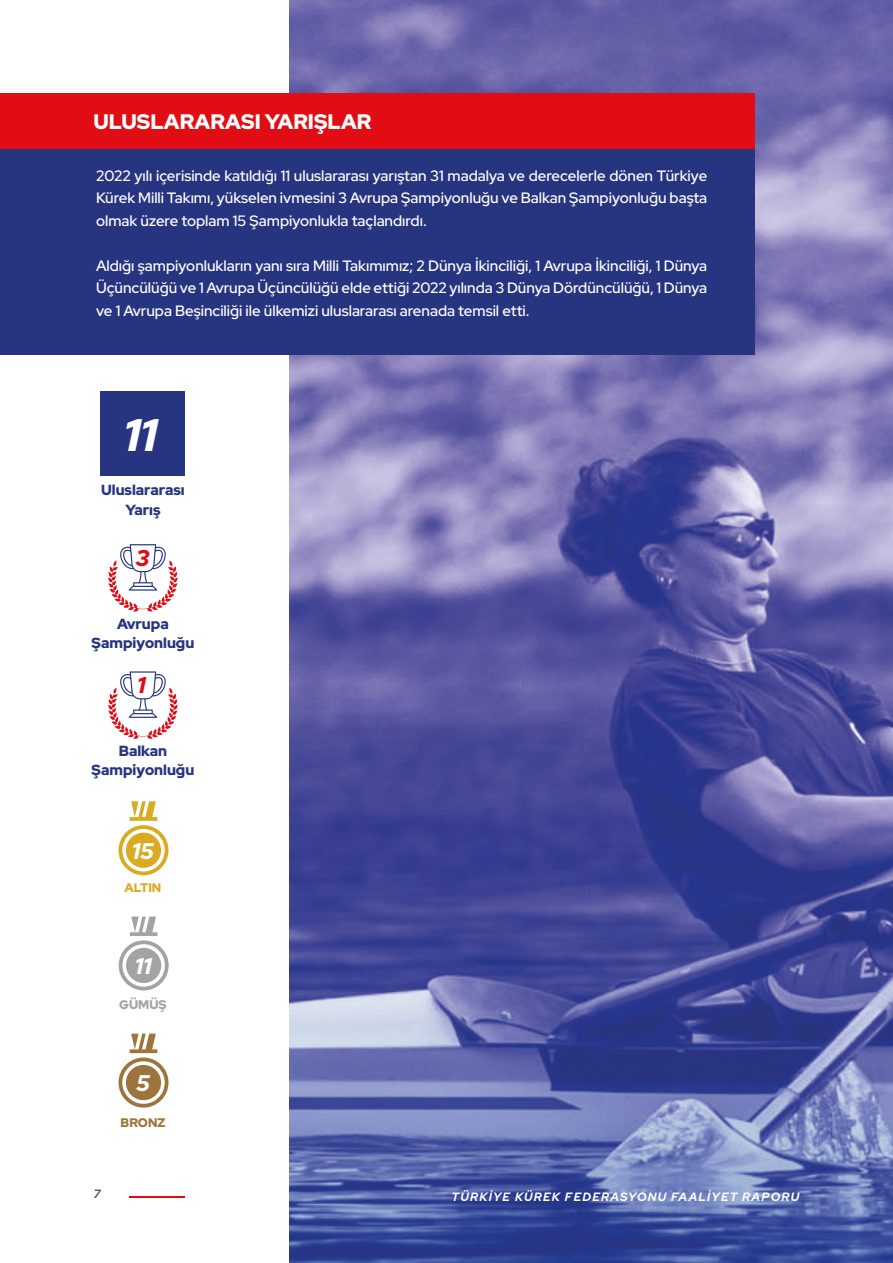
<style>
.page{position:relative;width:893px;height:1263px;background:#fff}
.page>*{position:absolute;margin:0;border:0;box-sizing:border-box;transform-origin:0 0}
.t1{font:italic 900 45.6px "Red Hat Display";color:#fff}
.t2{font:italic 900 22.8px "Red Hat Display";color:#df0b15}
.t3{font:italic 900 22.65px "Red Hat Display";color:#fff}
.t4{font:900 21px "Red Hat Display";color:#fff}
.t5{font:500 15px/22.5px "Red Hat Display";color:#fff;text-align:justify}
.t6{font:900 14.7px/19px "Red Hat Display";color:#273581;text-align:center}
.t7{font:900 12.45px "Red Hat Display";color:#d9ab21}
.t8{font:900 12.45px "Red Hat Display";color:#a3a4a2}
.t9{font:900 12.45px "Red Hat Display";color:#9d753c}
.t10{font:italic 700 12px "Red Hat Display";letter-spacing:.1em;color:#fff}
.t11{font:italic 700 12px "Red Hat Display";color:#5b5a58}
</style>
<div class="page">
<hr style="left:129px;top:1196px;width:56px;height:2px;background:#e10c14">
<img style="left:289px;top:0;width:604px;height:1263px">
<div style="left:0;top:121px;width:754px;height:234px;background:#273581"></div>
<div style="left:0;top:94px;width:754px;height:55px;background:#e10c14"></div>
<svg style="left:118px;top:801px;width:50px;height:74px"></svg>
<svg style="left:119px;top:916px;width:50px;height:74px"></svg>
<svg style="left:118px;top:1034px;width:50px;height:73px"></svg>
<svg style="left:108px;top:544px;width:70px;height:68px"></svg>
<svg style="left:108px;top:671px;width:70px;height:68px"></svg>
<div style="left:101px;top:391px;width:84px;height:84px;background:#273581"></div>
<h3 class="t4" style="left:94px;top:108px;width:279px">ULUSLARARASI YARIŞLAR</h3>
<p class="t5" style="left:96px;top:164px;width:613px">2022 yılı içerisinde katıldığı 11 uluslararası yarıştan 31 madalya ve derecelerle dönen Türkiye Kürek Milli Takımı, yükselen ivmesini 3 Avrupa Şampiyonluğu ve Balkan Şampiyonluğu başta olmak üzere toplam 15 Şampiyonlukla taçlandırdı.</p>
<p class="t5" style="left:96px;top:254px;width:613px">Aldığı şampiyonlukların yanı sıra Milli Takımımız; 2 Dünya İkinciliği, 1 Avrupa İkinciliği, 1 Dünya Üçüncülüğü ve 1 Avrupa Üçüncülüğü elde ettiği 2022 yılında 3 Dünya Dördüncülüğü, 1 Dünya ve 1 Avrupa Beşinciliği ile ülkemizi uluslararası arenada temsil etti.</p>
<h1 class="t1" style="left:124px;top:405px;width:35px">11</h1>
<p class="t6" style="left:101px;top:480px;width:85px">Uluslararası<br>Yarış</p>
<h2 class="t2" style="left:135px;top:543px;width:16px">3</h2>
<p class="t6" style="left:91px;top:613px;width:104px">Avrupa<br>Şampiyonluğu</p>
<h2 class="t2" style="left:137px;top:670px;width:10px">1</h2>
<p class="t6" style="left:91px;top:741px;width:104px">Balkan<br>Şampiyonluğu</p>
<h3 class="t3" style="left:132px;top:836px;width:23px">15</h3>
<p class="t7" style="left:124px;top:880px;width:38px">ALTIN</p>
<h3 class="t3" style="left:135px;top:951px;width:18px">11</h3>
<p class="t8" style="left:119px;top:997px;width:49px">GÜMÜŞ</p>
<h3 class="t3" style="left:136px;top:1068px;width:15px">5</h3>
<p class="t9" style="left:121px;top:1115px;width:46px">BRONZ</p>
<p class="t11" style="left:94px;top:1186px;width:9px">7</p>
<p class="t10" style="left:452px;top:1189px;width:349px">TÜRKİYE KÜREK FEDERASYONU FAALİYET RAPORU</p>
</div>
